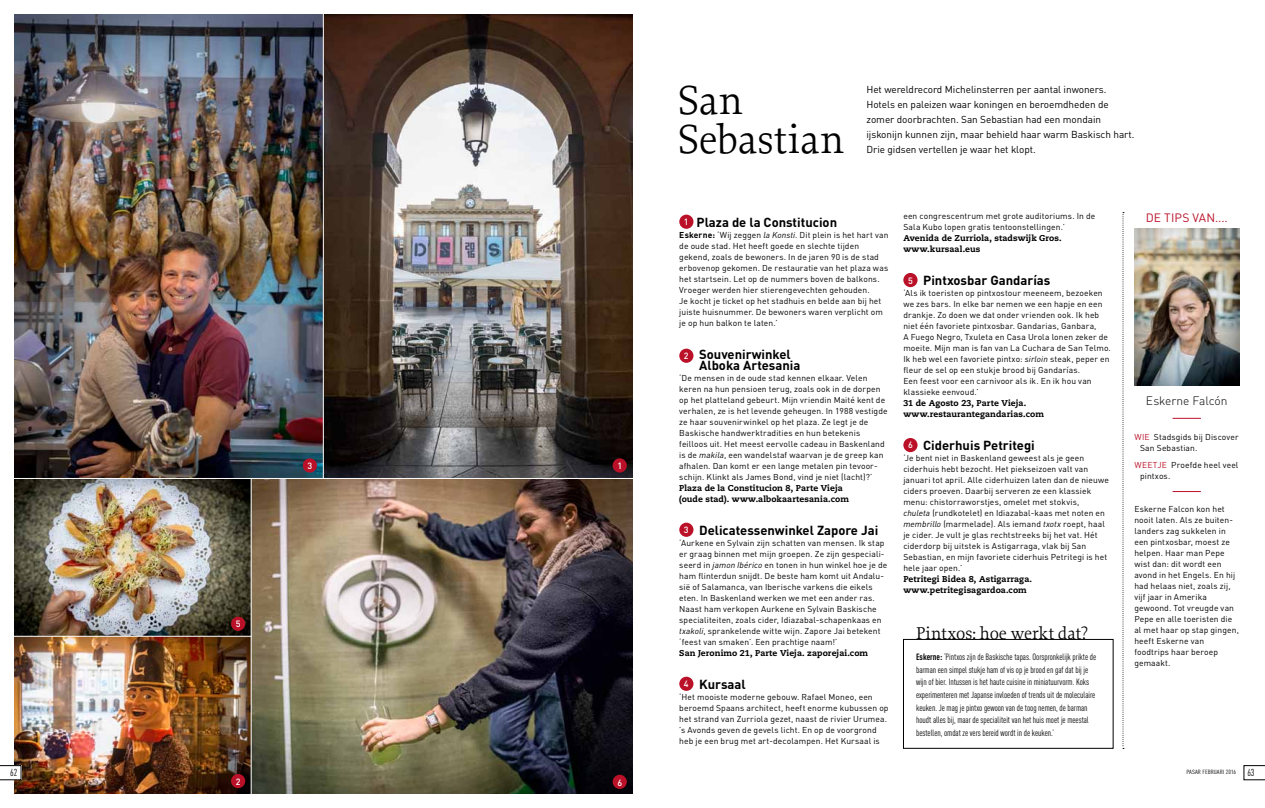
<style>
.page{position:relative;width:1265px;height:808px;background:#fff}
.page>*{position:absolute;margin:0;border:0;box-sizing:border-box;transform-origin:0 0}
.t1{font:42.2px/39.9px "Proforma";letter-spacing:-.005em;color:#000}
.t2{font:18px "Proforma";color:#000}
.t3{font:700 13px/11px "DINOT";color:#000}
.t4{font:300 12px "DINOT";letter-spacing:-.01em;color:#000}
.t5{font:12px "DINOT";color:#ba1129}
.t6{font:10px/15px "DINOT";letter-spacing:-.005em;color:#000}
.t7{font:condensed 10px "DINOT";color:#000}
.t8{font:condensed 9px/12.5px "DINOT";letter-spacing:-.005em;color:#000}
.t9{font:500 9px "DINOT";color:#fff}
.t10{font:8.5px/11px "DINOT";letter-spacing:.015em;color:#000}
.t11{font:800 8.5px/11px "Caecilia LT Std";letter-spacing:.005em;color:#000}
.t12{font:8.5px "DINOT";color:#ba1129}
.t13{font:condensed 6px "DINOT";letter-spacing:.01em;color:#000;scale:1.2 1}
.s1{font-weight:500;font-size:9px;color:#fff}
.s2{font-weight:700}
.s3{font-style:italic}
.s4{color:#ba1129}
.s5{font-size:10px}
</style>
<div class="page">
<div style="left:679px;top:215px;width:14px;height:14px;background:#ba1129;border-radius:50%"></div>
<div style="left:679px;top:349px;width:14px;height:14px;background:#ba1129;border-radius:50%"></div>
<div style="left:679px;top:523px;width:14px;height:14px;background:#ba1129;border-radius:50%"></div>
<div style="left:679px;top:677px;width:14px;height:14px;background:#ba1129;border-radius:50%"></div>
<div style="left:903px;top:639px;width:210px;height:109px;border:1px solid #000"></div>
<div style="left:903px;top:273px;width:14px;height:14px;background:#ba1129;border-radius:50%"></div>
<div style="left:903px;top:438px;width:14px;height:14px;background:#ba1129;border-radius:50%"></div>
<img style="left:1134px;top:228px;width:104px;height:158px">
<img style="left:252px;top:479px;width:380px;height:315px">
<img style="left:14px;top:637px;width:237px;height:157px">
<img style="left:14px;top:14px;width:618px;height:464px">
<img style="left:14px;top:479px;width:237px;height:157px">
<hr style="left:323px;top:4px;width:1px;height:474px;background:#fff">
<div style="left:612px;top:458px;width:14px;height:14px;background:#ba1129;border-radius:50%"></div>
<div style="left:612px;top:775px;width:14px;height:14px;background:#ba1129;border-radius:50%"></div>
<div style="left:303px;top:458px;width:14px;height:14px;background:#ba1129;border-radius:50%"></div>
<div style="left:231px;top:617px;width:14px;height:14px;background:#ba1129;border-radius:50%"></div>
<div style="left:231px;top:774px;width:14px;height:14px;background:#ba1129;border-radius:50%"></div>
<svg style="left:1122px;top:212px;width:1px;height:537px"></svg>
<svg style="left:1172px;top:418px;width:28px;height:1px"></svg>
<svg style="left:1172px;top:491px;width:28px;height:1px"></svg>
<svg style="left:1243px;top:765px;width:21px;height:15px"></svg>
<svg style="left:0;top:765px;width:21px;height:15px"></svg>
<p class="t9" style="left:236px;top:618px;width:6px">5</p>
<p class="t9" style="left:307px;top:460px;width:6px">3</p>
<p class="t9" style="left:617px;top:460px;width:6px">1</p>
<h1 class="t1" style="left:678px;top:79px;width:167px">San<br>Sebastian</h1>
<p class="t6" style="left:866px;top:81px;width:269px">Het wereldrecord Michelinsterren per aantal inwoners.<br>Hotels en paleizen waar koningen en beroemdheden de zomer doorbrachten. San Sebastian had een mondain ijskonijn kunnen zijn, maar behield haar warm Baskisch hart.<br>Drie gidsen vertellen je waar het klopt.</p>
<h3 class="t3" style="left:684px;top:216px;width:155px"><span class="s1">1</span> Plaza de la Constitucion</h3>
<p class="t10" style="left:679px;top:229px;width:211px"><span class="s2">Eskerne:</span> ‘Wij zeggen <span class="s3">la Konsti</span>. Dit plein is het hart van de oude stad. Het heeft goede en slechte tijden gekend, zoals de bewoners. In de jaren 90 is de stad erbovenop gekomen. De restauratie van het plaza was het startsein. Let op de nummers boven de balkons.<br>Vroeger werden hier stierengevechten gehouden.<br>Je kocht je ticket op het stadhuis en belde aan bij het juiste huisnummer. De bewoners waren verplicht om je op hun balkon te laten.’</p>
<h3 class="t3" style="left:699px;top:348px;width:103px;text-indent:-15px"><span class="s1">2</span> Souvenirwinkel<br>Alboka Artesania</h3>
<p class="t10" style="left:679px;top:372px;width:210px">‘De mensen in de oude stad kennen elkaar. Velen keren na hun pensioen terug, zoals ook in de dorpen op het platteland gebeurt. Mijn vriendin Maité kent de verhalen, ze is het levende geheugen. In 1988 vestigde ze haar souvenirwinkel op het plaza. Ze legt je de Baskische handwerktradities en hun betekenis feilloos uit. Het meest eervolle cadeau in Baskenland is de <span class="s3">makila</span>, een wandelstaf waarvan je de greep kan afhalen. Dan komt er een lange metalen pin tevoor&shy;schijn. Klinkt als James Bond, vind je niet (lacht)?’</p>
<p class="t11" style="left:679px;top:482px;width:171px">Plaza de la Constitucion 8, Parte Vieja (oude stad). www.albokaartesania.com</p>
<h3 class="t3" style="left:684px;top:524px;width:196px"><span class="s1">3</span> Delicatessenwinkel Zapore Jai</h3>
<p class="t10" style="left:679px;top:537px;width:209px">‘Aurkene en Sylvain zijn schatten van mensen. Ik stap er graag binnen met mijn groepen. Ze zijn gespeciali&shy;seerd in <span class="s3">jamon Ibérico</span> en tonen in hun winkel hoe je de ham flinterdun snijdt. De beste ham komt uit Andalu&shy;sië of Salamanca, van Iberische varkens die eikels eten. In Baskenland werken we met een ander ras.<br>Naast ham verkopen Aurkene en Sylvain Baskische specialiteiten, zoals cider, Idiazabal-schapenkaas en <span class="s3">txakoli</span>, sprankelende witte wijn. Zapore Jai betekent ‘feest van smaken’. Een prachtige naam!’</p>
<p class="t11" style="left:679px;top:647px;width:190px">San Jeronimo 21, Parte Vieja. zaporejai.com</p>
<h3 class="t3" style="left:684px;top:678px;width:63px"><span class="s1">4</span> Kursaal</h3>
<p class="t10" style="left:679px;top:691px;width:211px">‘Het mooiste moderne gebouw. Rafael Moneo, een beroemd Spaans architect, heeft enorme kubussen op het strand van Zurriola gezet, naast de rivier Urumea. ’s Avonds geven de gevels licht. En op de voorgrond heb je een brug met art-decolampen. Het Kursaal is</p>
<p class="t10" style="left:903px;top:210px;width:193px">een congrescentrum met grote auditoriums. In de<br>Sala Kubo lopen gratis tentoonstellingen.’</p>
<p class="t11" style="left:903px;top:233px;width:160px">Avenida de Zurriola, stadswijk Gros. www.kursaal.eus</p>
<h3 class="t3" style="left:908px;top:275px;width:144px"><span class="s1">5</span> Pintxosbar Gandarías</h3>
<p class="t10" style="left:903px;top:287px;width:209px">‘Als ik toeristen op pintxostour meeneem, bezoeken we zes bars. In elke bar nemen we een hapje en een drankje. Zo doen we dat onder vrienden ook. Ik heb niet één favoriete pintxosbar. Gandarias, Ganbara,<br>A Fuego Negro, Txuleta en Casa Urola lonen zeker de moeite. Mijn man is fan van La Cuchara de San Telmo.<br>Ik heb wel een favoriete pintxo: <span class="s3">sirloin</span> steak, peper en fleur de sel op een stukje brood bij Gandarías.<br>Een feest voor een carnivoor als ik. En ik hou van klassieke eenvoud.’</p>
<p class="t11" style="left:903px;top:398px;width:142px">31 de Agosto 23, Parte Vieja. www.restaurantegandarias.com</p>
<h3 class="t3" style="left:908px;top:440px;width:128px"><span class="s1">6</span> Ciderhuis Petritegi</h3>
<p class="t10" style="left:903px;top:452px;width:207px">‘Je bent niet in Baskenland geweest als je geen ciderhuis hebt bezocht. Het piekseizoen valt van januari tot april. Alle ciderhuizen laten dan de nieuwe ciders proeven. Daarbij serveren ze een klassiek menu: chistorraworstjes, omelet met stokvis,<br><span class="s3">chuleta</span> (rundkotelet) en Idiazabal-kaas met noten en <span class="s3">membrillo</span> (marmelade). Als iemand <span class="s3">txotx</span> roept, haal je cider. Je vult je glas rechtstreeks bij het vat. Hét ciderdorp bij uitstek is Astigarraga, vlak bij San Sebastian, en mijn favoriete ciderhuis Petritegi is het hele jaar open.’</p>
<p class="t11" style="left:903px;top:574px;width:130px">Petritegi Bidea 8, Astigarraga. www.petritegisagardoa.com</p>
<h2 class="t2" style="left:916px;top:622px;width:173px">Pintxos: hoe werkt dat?</h2>
<p class="t8" style="left:916px;top:651px;width:182px"><span class="s2">Eskerne:</span> ‘Pintxos zijn de Baskische tapas. Oorspronkelijk prikte de barman een simpel stukje ham of vis op je brood en gaf dat bij je wijn of bier. Intussen is het haute cuisine in miniatuurvorm. Koks experimenteren met Japanse invloeden of trends uit de moleculaire keuken. Je mag je pintxo gewoon van de toog nemen, de barman houdt alles bij, maar de specialiteit van het huis moet je meestal bestellen, omdat ze vers bereid wordt in de keuken.’</p>
<h3 class="t5" style="left:1145px;top:210px;width:26px">De tips</h3>
<h3 class="t5" style="left:1192px;top:210px;width:9px">van</h3>
<h3 class="t5" style="left:1214px;top:210px;width:14px">....</h3>
<h3 class="t4" style="left:1145px;top:393px;width:83px">Eskerne Falcón</h3>
<p class="t10" style="left:1139px;top:431px;width:100px;text-indent:-6px"><span class="s4">Wie</span> Stadsgids bij Discover<br>San Sebastian.</p>
<p class="t12" style="left:1134px;top:459px;width:14px">Weetje</p>
<p class="t10" style="left:1171px;top:459px;width:69px">Proefde heel veel</p>
<p class="t10" style="left:1139px;top:470px;width:32px">pintxos.</p>
<p class="t10" style="left:1134px;top:503px;width:106px">Eskerne Falcon kon het nooit laten. Als ze buiten&shy;landers zag sukkelen in een pintxosbar, moest ze helpen. Haar man Pepe wist dan: dit wordt een avond in het Engels. En hij had helaas niet, zoals zij, vijf jaar in Amerika gewoond. Tot vreugde van<br>Pepe en alle toeristen die al met haar op stap gingen, heeft Eskerne van foodtrips haar beroep gemaakt.</p>
<p class="t7" style="left:10px;top:767px;width:9px">62</p>
<p class="t13" style="left:1186px;top:769px;width:58px">PASAR februari 2016 <span class="s5">63</span></p>
<p class="t9" style="left:236px;top:776px;width:6px">2</p>
<p class="t9" style="left:617px;top:776px;width:6px">6</p>
</div>
